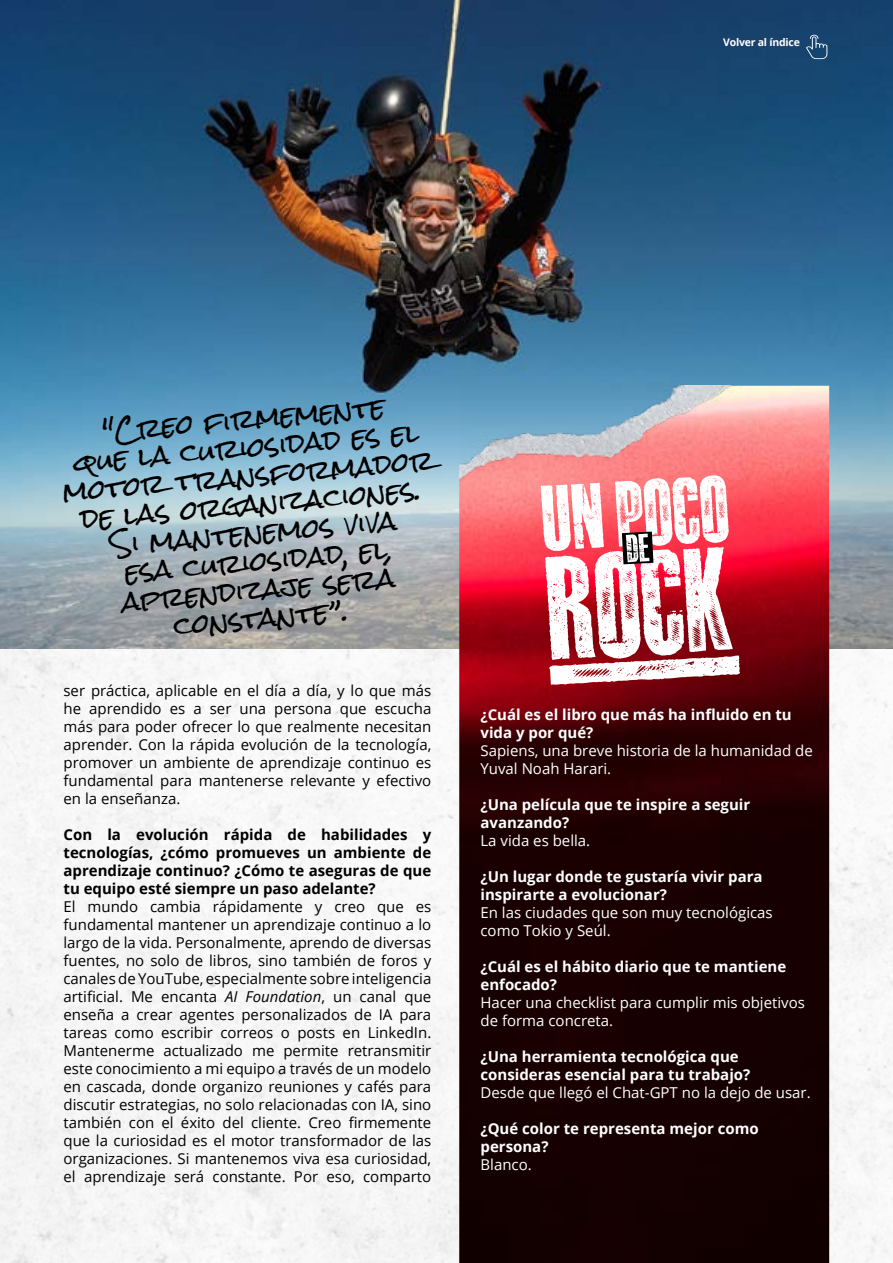
<style>
.page{position:relative;width:893px;height:1263px;background:#fff}
.page>*{position:absolute;margin:0;border:0;box-sizing:border-box;transform-origin:0 0}
.t1{font:25.5px/28.5px "Rock Salt";color:#000;text-align:center}
.t2{font:15px/18px "Open Sans";color:#000;text-align:justify}
.t3{font:700 15px/18px "Open Sans";color:#fff}
.t4{font:15px/18px "Open Sans";color:#fff}
.t5{font:700 15px/18px "Open Sans";color:#000;text-align:justify}
.t6{font:700 10.5px "Open Sans";letter-spacing:-.02em;color:#fff}
.s1{font-style:italic}
</style>
<div class="page">
<img style="left:0;top:0;width:893px;height:649px">
<img style="left:459px;top:386px;width:370px;height:877px">
<img style="left:459px;top:386px;width:294px;height:101px">
<svg style="left:541px;top:475px;width:199px;height:210px"></svg>
<svg style="left:806px;top:35px;width:21px;height:24px"></svg>
<p class="t6" style="left:723px;top:35px;width:78px">Volver al índice</p>
<h1 class="t1" style="left:57px;top:422px;width:374px;rotate:-5deg">"Creo fi rmemente<br>que la curiosidad es el motor transformador de las organizaciones.<br>Si mantenemos viva<br>esa curiosidad, el aprendizaje será constante”.</h1>
<p class="t2" style="left:63px;top:681px;width:369px">ser práctica, aplicable en el día a día, y lo que más he aprendido es a ser una persona que escucha más para poder ofrecer lo que realmente necesitan aprender. Con la rápida evolución de la tecnología, promover un ambiente de aprendizaje continuo es fundamental para mantenerse relevante y efectivo en la enseñanza.</p>
<p class="t5" style="left:63px;top:825px;width:369px">Con la evolución rápida de habilidades y tecnologías, ¿cómo promueves un ambiente de aprendizaje continuo? ¿Cómo te aseguras de que tu equipo esté siempre un paso adelante?</p>
<p class="t2" style="left:63px;top:897px;width:369px">El mundo cambia rápidamente y creo que es fundamental mantener un aprendizaje continuo a lo largo de la vida. Personalmente, aprendo de diversas fuentes, no solo de libros, sino también de foros y canales de YouTube, especialmente sobre inteligencia artificial. Me encanta <span class="s1">AI Foundation</span>, un canal que enseña a crear agentes personalizados de IA para tareas como escribir correos o posts en LinkedIn.<br>Mantenerme actualizado me permite retransmitir este conocimiento a mi equipo a través de un modelo en cascada, donde organizo reuniones y cafés para discutir estrategias, no solo relacionadas con IA, sino también con el éxito del cliente. Creo firmemente que la curiosidad es el motor transformador de las organizaciones. Si mantenemos viva esa curiosidad, el aprendizaje será constante. Por eso, comparto</p>
<p class="t3" style="left:480px;top:705px;width:313px">¿Cuál es el libro que más ha influido en tu vida y por qué?</p>
<p class="t4" style="left:480px;top:741px;width:334px">Sapiens, una breve historia de la humanidad de<br>Yuval Noah Harari.</p>
<p class="t3" style="left:480px;top:795px;width:271px">¿Una película que te inspire a seguir avanzando?</p>
<p class="t4" style="left:480px;top:831px;width:111px">La vida es bella.</p>
<p class="t3" style="left:480px;top:867px;width:284px">¿Un lugar donde te gustaría vivir para inspirarte a evolucionar?</p>
<p class="t4" style="left:480px;top:903px;width:294px">En las ciudades que son muy tecnológicas como Tokio y Seúl.</p>
<p class="t3" style="left:480px;top:957px;width:307px">¿Cuál es el hábito diario que te mantiene enfocado?</p>
<p class="t4" style="left:480px;top:993px;width:326px">Hacer una checklist para cumplir mis objetivos de forma concreta.</p>
<p class="t3" style="left:480px;top:1047px;width:271px">¿Una herramienta tecnológica que consideras esencial para tu trabajo?</p>
<p class="t4" style="left:480px;top:1083px;width:332px">Desde que llegó el Chat-GPT no la dejo de usar.</p>
<p class="t3" style="left:480px;top:1119px;width:280px">¿Qué color te representa mejor como persona?</p>
<p class="t4" style="left:480px;top:1155px;width:53px">Blanco.</p>
</div>
